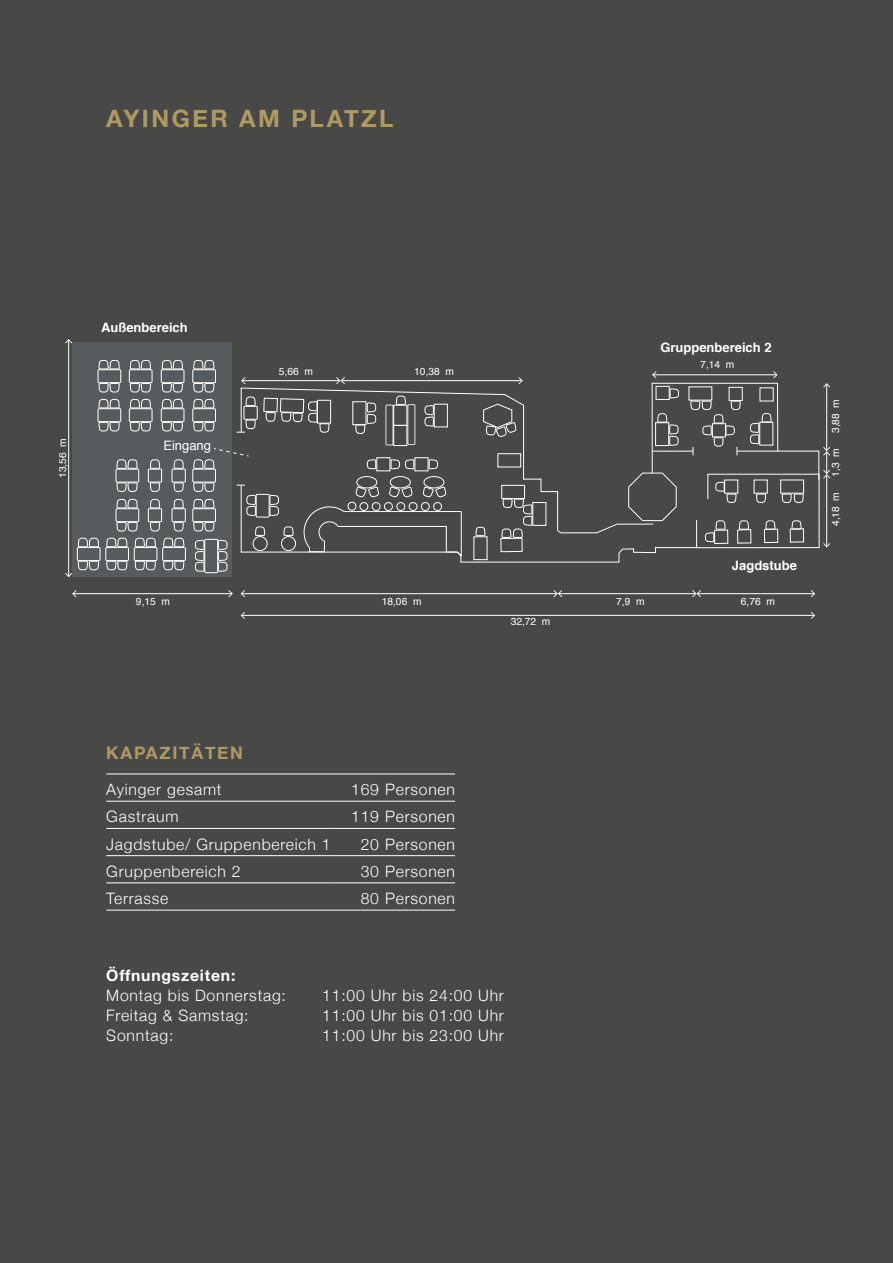
<style>
.page{position:relative;width:893px;height:1263px;background:#484847}
.page>*{position:absolute;margin:0;border:0;box-sizing:border-box;transform-origin:0 0}
.t1{font:700 24px "Helvetica Neue";letter-spacing:.105em;color:#ae9a62}
.t2{font:700 17.25px "Helvetica Neue";letter-spacing:.1em;color:#ae9a62}
.t3{font:300 15.75px "Helvetica Neue";letter-spacing:.05em;color:#fff}
.t4{font:700 15.75px "Helvetica Neue";letter-spacing:.05em;color:#fff}
.t5{font:700 13.05px "Helvetica";color:#fff}
.t6{font:13.05px "Helvetica";color:#fff}
.t7{font:10.2px "Helvetica";color:#fff}
</style>
<div class="page">
<hr style="left:106px;top:774px;width:230px;height:1px;background:#fff">
<hr style="left:336px;top:774px;width:119px;height:1px;background:#fff">
<hr style="left:106px;top:801px;width:230px;height:1px;background:#fff">
<hr style="left:336px;top:801px;width:119px;height:1px;background:#fff">
<hr style="left:106px;top:828px;width:230px;height:1px;background:#fff">
<hr style="left:336px;top:828px;width:119px;height:1px;background:#fff">
<hr style="left:106px;top:855px;width:230px;height:1px;background:#fff">
<hr style="left:336px;top:855px;width:119px;height:1px;background:#fff">
<hr style="left:106px;top:883px;width:230px;height:1px;background:#fff">
<hr style="left:336px;top:883px;width:119px;height:1px;background:#fff">
<hr style="left:106px;top:910px;width:230px;height:1px;background:#fff">
<hr style="left:336px;top:910px;width:119px;height:1px;background:#fff">
<div style="left:72px;top:342px;width:159px;height:235px;background:#585b5d"></div>
<svg style="left:98px;top:359px;width:23px;height:73px"></svg>
<svg style="left:129px;top:359px;width:23px;height:73px"></svg>
<svg style="left:161px;top:359px;width:23px;height:73px"></svg>
<hr style="left:242px;top:615px;width:572px;height:1px;background:#fff">
<svg style="left:241px;top:612px;width:4px;height:7px"></svg>
<svg style="left:811px;top:612px;width:4px;height:7px"></svg>
<hr style="left:242px;top:593px;width:315px;height:1px;background:#fff">
<svg style="left:241px;top:590px;width:4px;height:7px"></svg>
<hr style="left:559px;top:593px;width:137px;height:1px;background:#fff">
<svg style="left:553px;top:590px;width:9px;height:7px"></svg>
<hr style="left:697px;top:593px;width:117px;height:1px;background:#fff">
<svg style="left:692px;top:590px;width:9px;height:7px"></svg>
<svg style="left:811px;top:590px;width:4px;height:7px"></svg>
<hr style="left:68px;top:340px;width:1px;height:236px;background:#fff">
<svg style="left:65px;top:339px;width:7px;height:4px"></svg>
<svg style="left:65px;top:455px;width:121px;height:122px"></svg>
<hr style="left:73px;top:593px;width:159px;height:1px;background:#fff">
<svg style="left:72px;top:590px;width:5px;height:7px"></svg>
<svg style="left:228px;top:590px;width:5px;height:7px"></svg>
<svg style="left:192px;top:355px;width:638px;height:218px"></svg>
<h1 class="t1" style="left:106px;top:99px;width:289px">AYINGER AM PLATZL</h1>
<p class="t5" style="left:101px;top:317px;width:88px">Außenbereich</p>
<p class="t7" style="left:55px;top:478px;width:41px;rotate:-90deg">13,56 m</p>
<p class="t6" style="left:163px;top:435px;width:49px">Eingang</p>
<p class="t7" style="left:279px;top:363px;width:36px">5,66 m</p>
<p class="t7" style="left:414px;top:363px;width:41px">10,38 m</p>
<p class="t7" style="left:136px;top:594px;width:36px">9,15 m</p>
<p class="t7" style="left:382px;top:594px;width:41px">18,06 m</p>
<p class="t2" style="left:106px;top:739px;width:138px">KAPAZITÄTEN</p>
<p class="t3" style="left:106px;top:777px;width:117px">Ayinger gesamt</p>
<p class="t3" style="left:351px;top:777px;width:105px">169 Personen</p>
<p class="t3" style="left:106px;top:804px;width:74px">Gastraum</p>
<p class="t3" style="left:351px;top:804px;width:105px">119 Personen</p>
<p class="t3" style="left:106px;top:831px;width:226px">Jagdstube/ Gruppenbereich 1</p>
<p class="t3" style="left:361px;top:831px;width:96px">20 Personen</p>
<p class="t3" style="left:106px;top:858px;width:136px">Gruppenbereich 2</p>
<p class="t3" style="left:361px;top:858px;width:96px">30 Personen</p>
<p class="t3" style="left:106px;top:886px;width:64px">Terrasse</p>
<p class="t3" style="left:361px;top:886px;width:96px">80 Personen</p>
<p class="t7" style="left:511px;top:614px;width:41px">32,72 m</p>
<p class="t4" style="left:106px;top:963px;width:131px">Öffnungszeiten:</p>
<p class="t3" style="left:106px;top:982px;width:181px">Montag bis Donnerstag:</p>
<p class="t3" style="left:322px;top:982px;width:183px">11:00 Uhr bis 24:00 Uhr</p>
<p class="t3" style="left:106px;top:1003px;width:144px">Freitag &amp; Samstag:</p>
<p class="t3" style="left:322px;top:1003px;width:183px">11:00 Uhr bis 01:00 Uhr</p>
<p class="t3" style="left:106px;top:1023px;width:69px">Sonntag:</p>
<p class="t3" style="left:322px;top:1023px;width:183px">11:00 Uhr bis 23:00 Uhr</p>
<p class="t5" style="left:660px;top:336px;width:113px">Gruppenbereich 2</p>
<p class="t7" style="left:700px;top:356px;width:36px">7,14 m</p>
<p class="t5" style="left:732px;top:555px;width:67px">Jagdstube</p>
<p class="t7" style="left:616px;top:594px;width:30px">7,9 m</p>
<p class="t7" style="left:741px;top:594px;width:36px">6,76 m</p>
<p class="t7" style="left:828px;top:433px;width:36px;rotate:-90deg">3,88 m</p>
<p class="t7" style="left:828px;top:477px;width:30px;rotate:-90deg">1,3 m</p>
<p class="t7" style="left:828px;top:526px;width:36px;rotate:-90deg">4,18 m</p>
</div>
